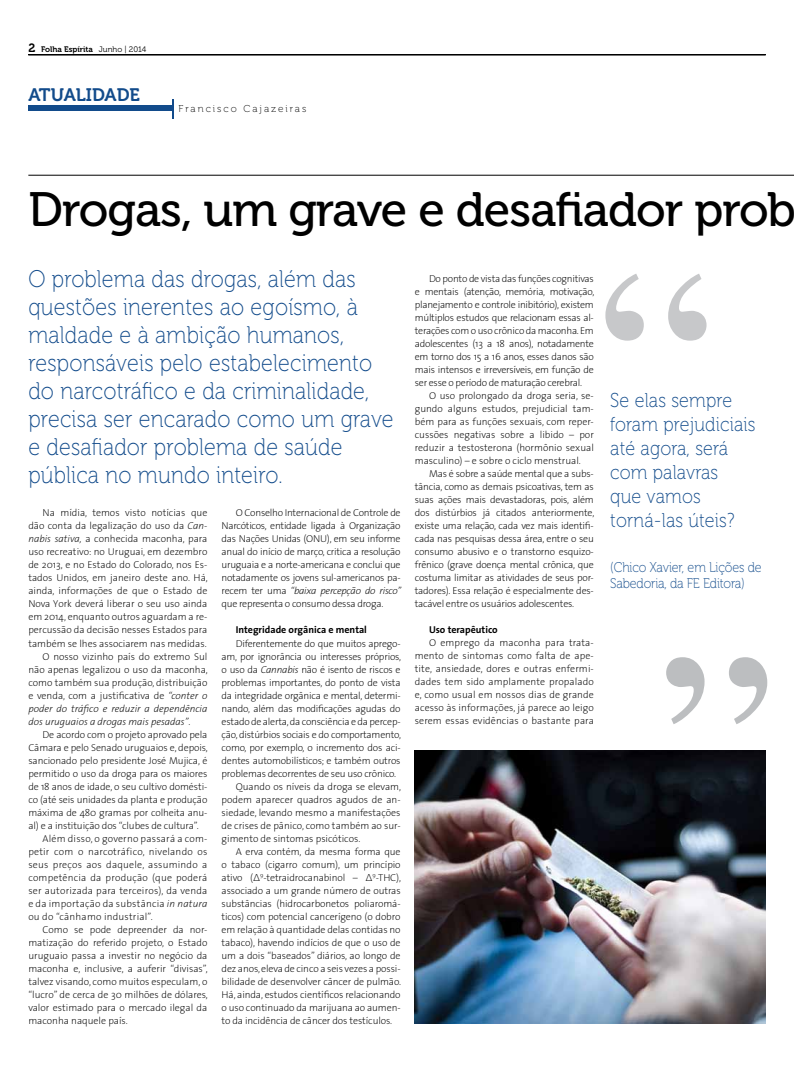
<style>
.page{position:relative;width:794px;height:1078px;background:#fff}
.page>*{position:absolute;margin:0;border:0;box-sizing:border-box;transform-origin:0 0}
.t1{font:48px "Museo 500";letter-spacing:-.02em;color:#000}
.t2{font:24px/28px "Museo 100";letter-spacing:.01em;color:#124b8b;scale:.9 1}
.t3{font:20px/24px "Museo 100";letter-spacing:.01em;color:#124b8b;scale:.9 1}
.t4{font:18px "Museo 700";color:#124b8b}
.t5{font:14px/16px "Museo 100";letter-spacing:-.01em;color:#124b8b;scale:.9 1}
.t6{font:200 10px/13px "The Sans 2";letter-spacing:-.01em;color:#000;text-align:justify}
.t7{font:200 10px "The Sans 2";letter-spacing:.02em;color:#000}
.t8{font:italic 200 10px "The Sans 2";color:#000}
.t9{font:10px "The Sans 7 Bold Plain";color:#000}
.t10{font:10px "Museo 100";letter-spacing:.2em;color:#000}
.t11{font:8px "Museo 700";color:#000}
.s1{font-size:12px}
.s2{font-family:"Museo 300"}
.s3{font-style:italic}
.s4{font-style:normal}
</style>
<div class="page">
<hr style="left:28px;top:54px;width:737px;height:1px;background:#000">
<hr style="left:28px;top:175px;width:766px;height:1px;background:#000">
<div style="left:28px;top:106px;width:145px;height:5px;background:#124b8b"></div>
<hr style="left:172px;top:99px;width:2px;height:20px;background:#124b8b">
<svg style="left:605px;top:274px;width:101px;height:66px"></svg>
<svg style="left:666px;top:657px;width:101px;height:67px"></svg>
<img style="left:415px;top:750px;width:350px;height:273px">
<p class="t11" style="left:28px;top:44px;width:119px"><span class="s1">2</span> Folha Espírita <span class="s2">Junho | 2014</span></p>
<h3 class="t4" style="left:28px;top:85px;width:113px">ATUALIDADE</h3>
<p class="t10" style="left:179px;top:103px;width:129px">Francisco Cajazeiras</p>
<h1 class="t1" style="left:28px;top:183px;width:769px">Drogas, um grave e desafiador prob</h1>
<p class="t2" style="left:28px;top:265px;width:407px">O problema das drogas, além das questões inerentes ao egoísmo, à maldade e à ambição humanos, responsáveis pelo estabelecimento do narcotráfico e da criminalidade, precisa ser encarado como um grave e desafiador problema de saúde pública no mundo inteiro.</p>
<p class="t6" style="left:222px;top:506px;width:181px;text-indent:14px">O Conselho Internacional de Controle de Narcóticos, entidade ligada à Organização das Nações Unidas (ONU), em seu informe anual do início de março, critica a resolução uruguaia e a norte-americana e conclui que notadamente os jovens sul-americanos pa&shy;recem ter uma <span class="s3">“baixa percepção do risco” </span>que representa o consumo dessa droga.</p>
<p class="t9" style="left:236px;top:621px;width:133px">Integridade orgânica e mental</p>
<p class="t6" style="left:236px;top:636px;width:166px">Diferentemente do que muitos aprego-</p>
<p class="t6" style="left:222px;top:649px;width:181px">am, por ignorância ou interesses próprios,</p>
<p class="t6" style="left:222px;top:662px;width:180px">o uso da <span class="s3">Cannabis</span> não é isento de riscos e</p>
<p class="t6" style="left:222px;top:675px;width:180px">problemas importantes, do ponto de vista</p>
<p class="t6" style="left:222px;top:688px;width:180px">da integridade orgânica e mental, determi-</p>
<p class="t6" style="left:222px;top:701px;width:180px">nando, além das modificações agudas do</p>
<p class="t6" style="left:222px;top:714px;width:181px">estado de alerta, da consciência e da percep-</p>
<p class="t6" style="left:222px;top:727px;width:181px">ção, distúrbios sociais e do comportamento,</p>
<p class="t6" style="left:222px;top:740px;width:180px">como, por exemplo, o incremento dos aci-</p>
<p class="t6" style="left:222px;top:753px;width:180px">dentes automobilísticos; e também outros</p>
<p class="t6" style="left:222px;top:766px;width:176px">problemas decorrentes de seu uso crônico.</p>
<p class="t6" style="left:236px;top:779px;width:167px">Quando os níveis da droga se elevam,</p>
<p class="t6" style="left:222px;top:792px;width:180px">podem aparecer quadros agudos de an-</p>
<p class="t6" style="left:222px;top:805px;width:180px">siedade, levando mesmo a manifestações</p>
<p class="t6" style="left:222px;top:818px;width:180px">de crises de pânico, como também ao sur-</p>
<p class="t6" style="left:222px;top:831px;width:140px">gimento de sintomas psicóticos.</p>
<p class="t6" style="left:236px;top:844px;width:166px">A erva contém, da mesma forma que</p>
<p class="t6" style="left:222px;top:857px;width:180px">o tabaco (cigarro comum), um princípio</p>
<p class="t6" style="left:222px;top:870px;width:181px">ativo (∆<sup>9</sup>-tetraidrocanabinol – ∆<sup>9</sup>-THC),</p>
<p class="t6" style="left:222px;top:883px;width:181px">associado a um grande número de outras</p>
<p class="t6" style="left:222px;top:896px;width:180px">substâncias (hidrocarbonetos poliaromá-</p>
<p class="t6" style="left:222px;top:909px;width:180px">ticos) com potencial cancerígeno (o dobro</p>
<p class="t6" style="left:222px;top:922px;width:180px">em relação à quantidade delas contidas no</p>
<p class="t6" style="left:222px;top:935px;width:180px">tabaco), havendo indícios de que o uso de</p>
<p class="t6" style="left:222px;top:948px;width:180px">um a dois “baseados” diários, ao longo de</p>
<p class="t6" style="left:222px;top:961px;width:180px">dez anos, eleva de cinco a seis vezes a possi-</p>
<p class="t6" style="left:222px;top:974px;width:181px">bilidade de desenvolver câncer de pulmão.</p>
<p class="t6" style="left:222px;top:987px;width:180px">Há, ainda, estudos científicos relacionando</p>
<p class="t6" style="left:222px;top:1000px;width:180px">o uso continuado da marijuana ao aumen-</p>
<p class="t6" style="left:222px;top:1013px;width:172px">to da incidência de câncer dos testículos.</p>
<p class="t6" style="left:43px;top:506px;width:166px">Na mídia, temos visto notícias que</p>
<p class="t6" style="left:28px;top:519px;width:180px">dão conta da legalização do uso da <span class="s3">Can-</span></p>
<p class="t6" style="left:28px;top:532px;width:180px"><span class="s3">nabis sativa,</span> a conhecida maconha, para</p>
<p class="t6" style="left:28px;top:545px;width:181px">uso recreativo: no Uruguai, em dezembro</p>
<p class="t6" style="left:28px;top:558px;width:180px">de 2013, e no Estado do Colorado, nos Es-</p>
<p class="t6" style="left:28px;top:571px;width:181px">tados Unidos, em janeiro deste ano. Há,</p>
<p class="t6" style="left:28px;top:584px;width:180px">ainda, informações de que o Estado de</p>
<p class="t6" style="left:28px;top:597px;width:180px">Nova York deverá liberar o seu uso ainda</p>
<p class="t6" style="left:28px;top:610px;width:180px">em 2014, enquanto outros aguardam a re-</p>
<p class="t6" style="left:28px;top:623px;width:180px">percussão da decisão nesses Estados para</p>
<p class="t6" style="left:28px;top:636px;width:180px">também se lhes associarem nas medidas.</p>
<p class="t6" style="left:43px;top:649px;width:166px">O nosso vizinho país do extremo Sul</p>
<p class="t6" style="left:28px;top:662px;width:181px">não apenas legalizou o uso da maconha,</p>
<p class="t6" style="left:28px;top:675px;width:180px">como também sua produção, distribuição</p>
<p class="t6" style="left:28px;top:688px;width:180px">e venda, com a justificativa de <span class="s3">“conter o</span></p>
<p class="t8" style="left:28px;top:699px;width:180px">poder do tráfico e reduzir a dependência</p>
<p class="t8" style="left:28px;top:712px;width:164px">dos uruguaios a drogas mais pesadas”<span class="s4">.</span></p>
<p class="t6" style="left:43px;top:727px;width:166px">De acordo com o projeto aprovado pela</p>
<p class="t6" style="left:28px;top:740px;width:181px">Câmara e pelo Senado uruguaios e, depois,</p>
<p class="t6" style="left:28px;top:753px;width:180px">sancionado pelo presidente José Mujica, é</p>
<p class="t6" style="left:28px;top:766px;width:181px">permitido o uso da droga para os maiores</p>
<p class="t6" style="left:28px;top:779px;width:180px">de 18 anos de idade, o seu cultivo domésti-</p>
<p class="t6" style="left:28px;top:792px;width:180px">co (até seis unidades da planta e produção</p>
<p class="t6" style="left:28px;top:805px;width:180px">máxima de 480 gramas por colheita anu-</p>
<p class="t6" style="left:28px;top:818px;width:172px">al) e a instituição dos “clubes de cultura”.</p>
<p class="t7" style="left:43px;top:829px;width:166px">Além disso, o governo passará a com-</p>
<p class="t7" style="left:28px;top:842px;width:180px">petir com o narcotráfico, nivelando os</p>
<p class="t7" style="left:28px;top:855px;width:180px">seus preços aos daquele, assumindo a</p>
<p class="t7" style="left:28px;top:868px;width:180px">competência da produção (que poderá</p>
<p class="t7" style="left:28px;top:881px;width:180px">ser autorizada para terceiros), da venda</p>
<p class="t7" style="left:28px;top:894px;width:180px">e da importação da substância <span class="s3">in natura</span></p>
<p class="t7" style="left:28px;top:907px;width:126px">ou do “cânhamo industrial”.</p>
<p class="t6" style="left:43px;top:922px;width:166px">Como se pode depreender da nor-</p>
<p class="t6" style="left:28px;top:935px;width:180px">matização do referido projeto, o Estado</p>
<p class="t6" style="left:28px;top:948px;width:181px">uruguaio passa a investir no negócio da</p>
<p class="t6" style="left:28px;top:961px;width:181px">maconha e, inclusive, a auferir “divisas”,</p>
<p class="t6" style="left:28px;top:974px;width:180px">talvez visando, como muitos especulam, o</p>
<p class="t6" style="left:28px;top:987px;width:181px">“lucro” de cerca de 30 milhões de dólares,</p>
<p class="t6" style="left:28px;top:1000px;width:180px">valor estimado para o mercado ilegal da</p>
<p class="t6" style="left:28px;top:1013px;width:101px">maconha naquele país.</p>
<p class="t6" style="left:415px;top:271px;width:181px;text-indent:14px">Do ponto de vista das funções cognitivas e mentais (atenção, memória, motivação, planejamento e controle inibitório), existem múltiplos estudos que relacionam essas al&shy;terações com o uso crônico da maconha. Em adolescentes (13 a 18 anos), notadamente em torno dos 15 a 16 anos, esses danos são mais intensos e irreversíveis, em função de ser esse o período de maturação cerebral.</p>
<p class="t6" style="left:415px;top:388px;width:181px;text-indent:14px">O uso prolongado da droga seria, se&shy;gundo alguns estudos, prejudicial tam&shy;bém para as funções sexuais, com reper&shy;cussões negativas sobre a libido – por reduzir a testosterona (hormônio sexual masculino) – e sobre o ciclo menstrual.</p>
<p class="t6" style="left:415px;top:466px;width:181px;text-indent:14px">Mas é sobre a saúde mental que a subs&shy;tância, como as demais psicoativas, tem as suas ações mais devastadoras, pois, além dos distúrbios já citados anteriormente, existe uma relação, cada vez mais identifi&shy;cada nas pesquisas dessa área, entre o seu consumo abusivo e o transtorno esquizo&shy;frênico (grave doença mental crônica, que costuma limitar as atividades de seus por&shy;tadores). Essa relação é especialmente des&shy;tacável entre os usuários adolescentes.</p>
<p class="t9" style="left:429px;top:621px;width:70px">Uso terapêutico</p>
<p class="t6" style="left:415px;top:635px;width:181px;text-indent:14px">O emprego da maconha para trata&shy;mento de sintomas como falta de ape&shy;tite, ansiedade, dores e outras enfermi&shy;dades tem sido amplamente propalado e, como usual em nossos dias de grande acesso às informações, já parece ao leigo serem essas evidências o bastante para</p>
<h3 class="t3" style="left:610px;top:389px;width:163px">Se elas sempre foram prejudiciais até agora, será com palavras<br>que vamos torná-las úteis?</h3>
<h3 class="t5" style="left:610px;top:559px;width:170px">(Chico Xavier, em Lições de<br>Sabedoria, da FE Editora)</h3>
</div>
